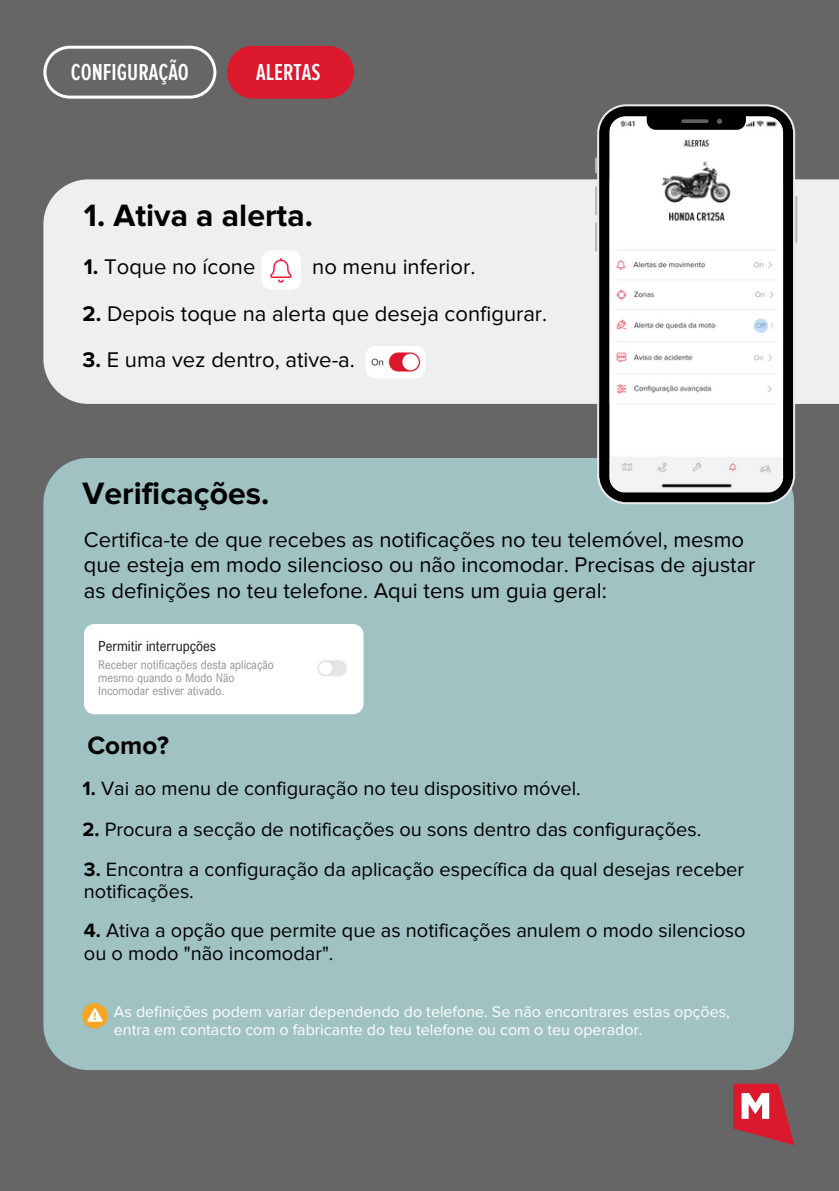
<style>
.page{position:relative;width:839px;height:1191px;background:#fff}
.page>*{position:absolute;margin:0;border:0;box-sizing:border-box;transform-origin:0 0}
.t1{font:700 32px "Proxima Nova";color:#000}
.t2{font:700 26px "Proxima Nova";color:#000}
.t3{font:600 24px "Proxima Nova Ex Cn";color:#fff}
.t4{font:22px/25.6px "Proxima Nova";color:#000}
.t5{font:20px/22.4px "Proxima Nova";color:#000}
.t6{font:16px/17.4px "Proxima Nova";color:#fff}
.t7{font:14px "Arial Nova Cond";color:#222}
.t8{font:12px/13px "Arial Nova Cond";color:#999}
.s1{font-weight:700}
</style>
<div class="page">
<div style="left:0;top:0;width:838px;height:1191px;background:#666"></div>
<svg style="left:733px;top:1084px;width:61px;height:61px"></svg>
<div style="left:43px;top:458px;width:751px;height:612px;background:#a0c2c3"></div>
<svg style="left:82px;top:1003px;width:26px;height:26px"></svg>
<img style="left:85px;top:1007px;width:20px;height:17px">
<svg style="left:43px;top:46px;width:173px;height:52px"></svg>
<div style="left:84px;top:624px;width:279px;height:90px;background:#fff"></div>
<div style="left:94px;top:635px;width:261px;height:68px;background:#fff"></div>
<div style="left:95px;top:641px;width:207px;height:65px;background:#fff"></div>
<div style="left:43px;top:179px;width:795px;height:225px;background:#efefef"></div>
<div style="left:261px;top:250px;width:40px;height:40px;background:#fff;border-radius:10px"></div>
<img style="left:268px;top:254px;width:26px;height:32px;border-radius:10px">
<div style="left:365px;top:346px;width:60px;height:32px;background:#fff;border-radius:10px"></div>
<img style="left:371px;top:352px;width:50px;height:20px">
<svg style="left:595px;top:157px;width:2px;height:17px"></svg>
<svg style="left:595px;top:186px;width:2px;height:30px"></svg>
<svg style="left:595px;top:222px;width:2px;height:30px"></svg>
<svg style="left:795px;top:196px;width:2px;height:47px"></svg>
<svg style="left:597px;top:104px;width:198px;height:400px;fill:#fefefe"></svg>
<svg style="left:753px;top:318px;width:15px;height:15px"></svg>
<svg style="left:227px;top:46px;width:127px;height:53px"></svg>
<h4 class="t3" style="left:71px;top:58px;width:120px">CONFIGURAÇÃO</h4>
<h4 class="t3" style="left:256px;top:58px;width:66px">ALERTAS</h4>
<h6 class="t1" style="left:84px;top:197px;width:230px">1. Ativa a alerta.</h6>
<p class="t4" style="left:84px;top:255px;width:173px"><span class="s1">1.</span> Toque no ícone</p>
<p class="t4" style="left:312px;top:255px;width:165px">no menu inferior.</p>
<h5 class="t4" style="left:83px;top:301px;width:466px"><span class="s1">2.</span> Depois toque na alerta que deseja configurar.</h5>
<h4 class="t4" style="left:83px;top:348px;width:274px"><span class="s1">3.</span> E uma vez dentro, ative-a.</h4>
<h2 class="t1" style="left:83px;top:474px;width:188px">Verificações.</h2>
<h2 class="t4" style="left:84px;top:527px;width:673px">Certifica-te de que recebes as notificações no teu telemóvel, mesmo que esteja em modo silencioso ou não incomodar. Precisas de ajustar as definições no teu telefone. Aqui tens um guia geral:</h2>
<p class="t7" style="left:98px;top:637px;width:119px">Permitir interrupções</p>
<h4 class="t8" style="left:98px;top:658px;width:177px">Receber notificações desta aplicação mesmo quando o Modo Não<br>Incomodar estiver ativado.</h4>
<p class="t2" style="left:87px;top:730px;width:83px">Como?</p>
<h1 class="t5" style="left:83px;top:778px;width:499px"><span class="s1">1.</span> Vai ao menu de configuração no teu dispositivo móvel.</h1>
<p class="t5" style="left:83px;top:818px;width:620px"><span class="s1">2.</span> Procura a secção de notificações ou sons dentro das configurações.</p>
<h4 class="t5" style="left:84px;top:858px;width:661px"><span class="s1">3.</span> Encontra a configuração da aplicação específica da qual desejas receber notificações.</h4>
<p class="t5" style="left:84px;top:920px;width:663px"><span class="s1">4.</span> Ativa a opção que permite que as notificações anulem o modo silencioso ou o modo "não incomodar".</p>
<h4 class="t6" style="left:114px;top:1004px;width:617px">As definições podem variar dependendo do telefone. Se não encontrares estas opções, entra em contacto com o fabricante do teu telefone ou com o teu operador.</h4>
</div>
